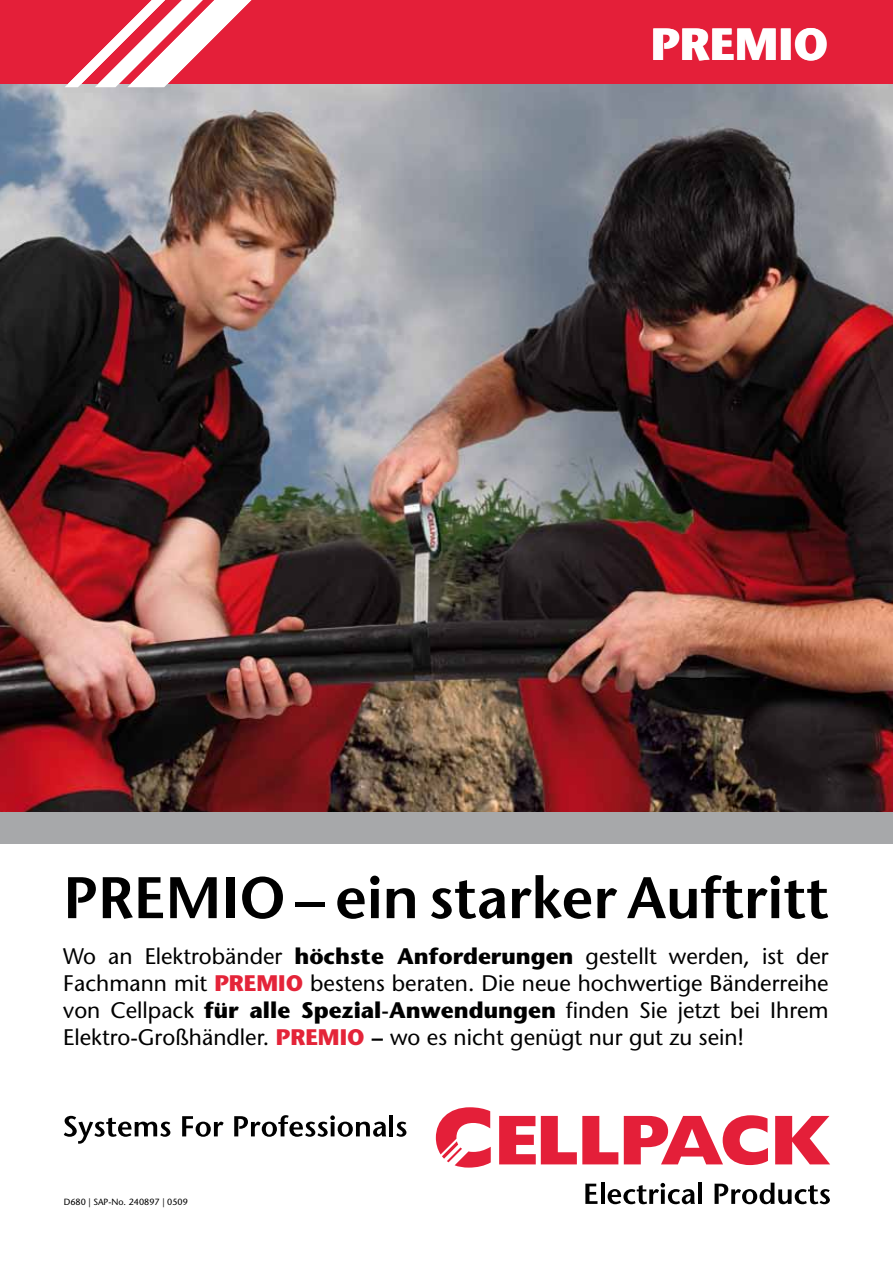
<style>
.page{position:relative;width:893px;height:1263px;background:#fff}
.page>*{position:absolute;margin:0;border:0;box-sizing:border-box;transform-origin:0 0}
.t1{font:600 58.5px "Stone Sans LT";color:#000}
.t2{font:700 45px "Stone Sans LT";color:#fff}
.t3{font:22.5px/27px "Stone Sans LT";color:#000;text-align:justify}
.t4{font:9px "Stone Sans LT";color:#000}
.s1{font-weight:700}
.s2{font-weight:700;color:#e42439}
</style>
<div class="page">
<svg style="left:499px;top:1116px;width:119px;height:48px"></svg>
<svg style="left:624px;top:1115px;width:144px;height:50px"></svg>
<svg style="left:775px;top:1116px;width:55px;height:48px"></svg>
<svg style="left:436px;top:1107px;width:55px;height:60px"></svg>
<svg style="left:585px;top:1184px;width:12px;height:20px"></svg>
<hr style="left:601px;top:1182px;width:3px;height:22px;background:#000">
<svg style="left:608px;top:1183px;width:87px;height:21px"></svg>
<hr style="left:698px;top:1182px;width:4px;height:22px;background:#000">
<svg style="left:715px;top:1182px;width:115px;height:22px"></svg>
<svg style="left:64px;top:1116px;width:106px;height:28px"></svg>
<svg style="left:182px;top:1116px;width:42px;height:21px"></svg>
<svg style="left:234px;top:1115px;width:152px;height:22px"></svg>
<hr style="left:389px;top:1115px;width:4px;height:21px;background:#000">
<svg style="left:396px;top:1121px;width:10px;height:16px"></svg>
<div style="left:0;top:0;width:893px;height:87px;background:#e41f39"></div>
<img style="left:0;top:85px;width:893px;height:727px">
<svg style="left:65px;top:0;width:186px;height:87px"></svg>
<div style="left:0;top:812px;width:893px;height:32px;background:#a7a8aa"></div>
<h2 class="t2" style="left:651px;top:17px;width:179px">PREMIO</h2>
<h1 class="t1" style="left:63px;top:862px;width:767px">PREMIO – ein starker Auftritt</h1>
<p class="t3" style="left:63px;top:943px;width:767px">Wo an Elektrobänder <span class="s1">höchste Anforderungen</span> gestellt werden, ist der Fachmann mit <span class="s2">PREMIO</span> bestens beraten. Die neue hochwertige Bänderreihe von Cellpack <span class="s1">für alle Spezial-Anwendungen</span> finden Sie jetzt bei Ihrem Elektro-Großhändler. <span class="s2">PREMIO</span> <span class="s1">–</span> wo es nicht genügt nur gut zu sein!</p>
<p class="t4" style="left:64px;top:1196px;width:126px">D680 | SAP-No. 240897 | 0509</p>
</div>
